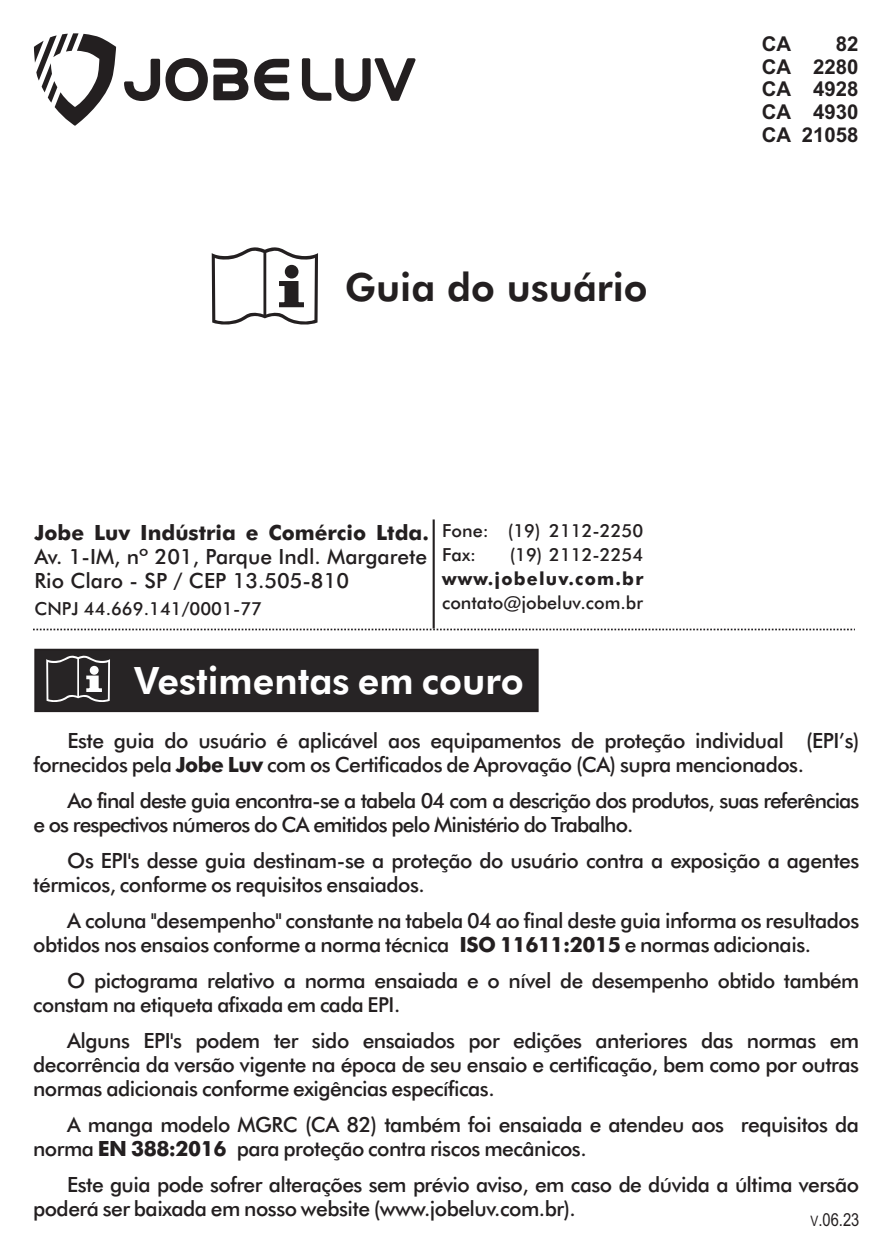
<style>
.page{position:relative;width:893px;height:1259px;background:#fff}
.page>*{position:absolute;margin:0;border:0;box-sizing:border-box;transform-origin:0 0}
.t1{font:800 39px "Futura BT";color:#231f20}
.t2{font:800 37.8px "Futura BT";color:#fff}
.t3{font:500 21px/24px "Futura BT";letter-spacing:-.025em;color:#231f20}
.t4{font:500 21px/24px "Futura BT";letter-spacing:-.045em;color:#231f20}
.t5{font:500 21px/24px "Futura BT";color:#231f20}
.t6{font:700 21px "Futura BT";color:#231f20}
.t7{font:500 20.7px "Futura BT";letter-spacing:-.025em;color:#231f20}
.t8{font:700 20.4px/22.8px "Arial";color:#231f20;text-align:justify}
.t9{font:500 18px/24px "Futura BT";color:#231f20}
.t10{font:700 18px "Futura BT";letter-spacing:.065em;color:#231f20}
.t11{font:18px "Arial Narrow";color:#231f20}
.s1{font-weight:700}
.s2{font-size:20.7px}
.s3{font-size:14.4px}
</style>
<div class="page">
<svg style="left:33px;top:628px;width:822px;height:2px"></svg>
<svg style="left:212px;top:247px;width:106px;height:78px"></svg>
<div style="left:34px;top:648px;width:505px;height:65px;background:#272425"></div>
<svg style="left:302px;top:58px;width:113px;height:43px"></svg>
<svg style="left:124px;top:58px;width:124px;height:43px"></svg>
<svg style="left:254px;top:59px;width:35px;height:41px"></svg>
<svg style="left:34px;top:33px;width:82px;height:93px"></svg>
<hr style="left:433px;top:519px;width:2px;height:109px;background:#231f20">
<h1 class="t1" style="left:345px;top:272px;width:304px">Guia do usuário</h1>
<p class="t6" style="left:34px;top:524px;width:396px">Jobe Luv Indústria e Comércio Ltda.</p>
<p class="t5" style="left:34px;top:546px;width:394px">Av. 1-IM, nº 201, Parque Indl. Margarete<br>Rio Claro - SP / CEP 13.505-810</p>
<p class="t9" style="left:34px;top:598px;width:229px">CNPJ 44.669.141/0001-77</p>
<p class="t9" style="left:442px;top:520px;width:203px">Fone: (19) 2112-2250<br>Fax:</p>
<p class="t9" style="left:510px;top:544px;width:135px">(19) 2112-2254</p>
<p class="t10" style="left:442px;top:571px;width:203px">www.jobeluv.com.br</p>
<p class="t9" style="left:442px;top:592px;width:202px">contato@jobeluv.com.br</p>
<p class="t8" style="left:762px;top:34px;width:31px">CA</p>
<p class="t8" style="left:762px;top:34px;width:98px;text-indent:74px">82<br>CA 2280<br>CA 4928<br>CA 4930<br>CA 21058</p>
<h2 class="t2" style="left:134px;top:665px;width:391px">Vestimentas em couro</h2>
<p class="t3" style="left:33px;top:730px;width:828px;text-indent:34px">Este guia do usuário é aplicável aos equipamentos de proteção individual (EPI’s) fornecidos pela <span class="s1">Jobe Luv</span> com os Certificados de Aprovação (CA) supra mencionados.</p>
<p class="t4" style="left:33px;top:790px;width:828px;text-indent:34px">Ao final deste guia encontra-se a tabela 04 com a descrição dos produtos, suas referências e os respectivos números do CA emitidos pelo Ministério do Trabalho.</p>
<p class="t3" style="left:33px;top:850px;width:828px;text-indent:34px">Os EPI's desse guia destinam-se a proteção do usuário contra a exposição a agentes térmicos, conforme os requisitos ensaiados.</p>
<p class="t3" style="left:33px;top:910px;width:828px;text-indent:34px">A coluna ''desempenho'' constante na tabela 04 ao final deste guia informa os resultados obtidos nos ensaios conforme a norma técnica <span class="s1">ISO 11611:2015</span> e normas adicionais.</p>
<p class="t3" style="left:67px;top:970px;width:794px">O pictograma relativo a norma ensaiada e o nível <span class="s2">de desempenho obtido também</span></p>
<p class="t7" style="left:33px;top:996px;width:369px">constam na etiqueta afixada em cada EPI.</p>
<p class="t3" style="left:33px;top:1030px;width:828px;text-align:justify;text-indent:34px">Alguns EPI's podem ter sido ensaiados por edições anteriores das normas em decorrência da versão vigente na época de seu ensaio e certificação, bem como por outras normas adicionais conforme exigências específicas.</p>
<p class="t3" style="left:33px;top:1114px;width:828px;text-indent:34px"><span class="s2">A</span> manga modelo MGRC (CA 82) também foi ensaiada e atendeu aos requisitos da norma <span class="s1">EN 388:2016</span> para proteção contra riscos mecânicos.</p>
<p class="t3" style="left:33px;top:1174px;width:828px;text-indent:34px">Este guia pode sofrer alterações sem prévio aviso, em caso de dúvida a última versão poderá ser baixada em nosso website (www.jobeluv.com.br).</p>
<p class="t11" style="left:810px;top:1212px;width:50px"><span class="s3">V</span>.06.23</p>
</div>
